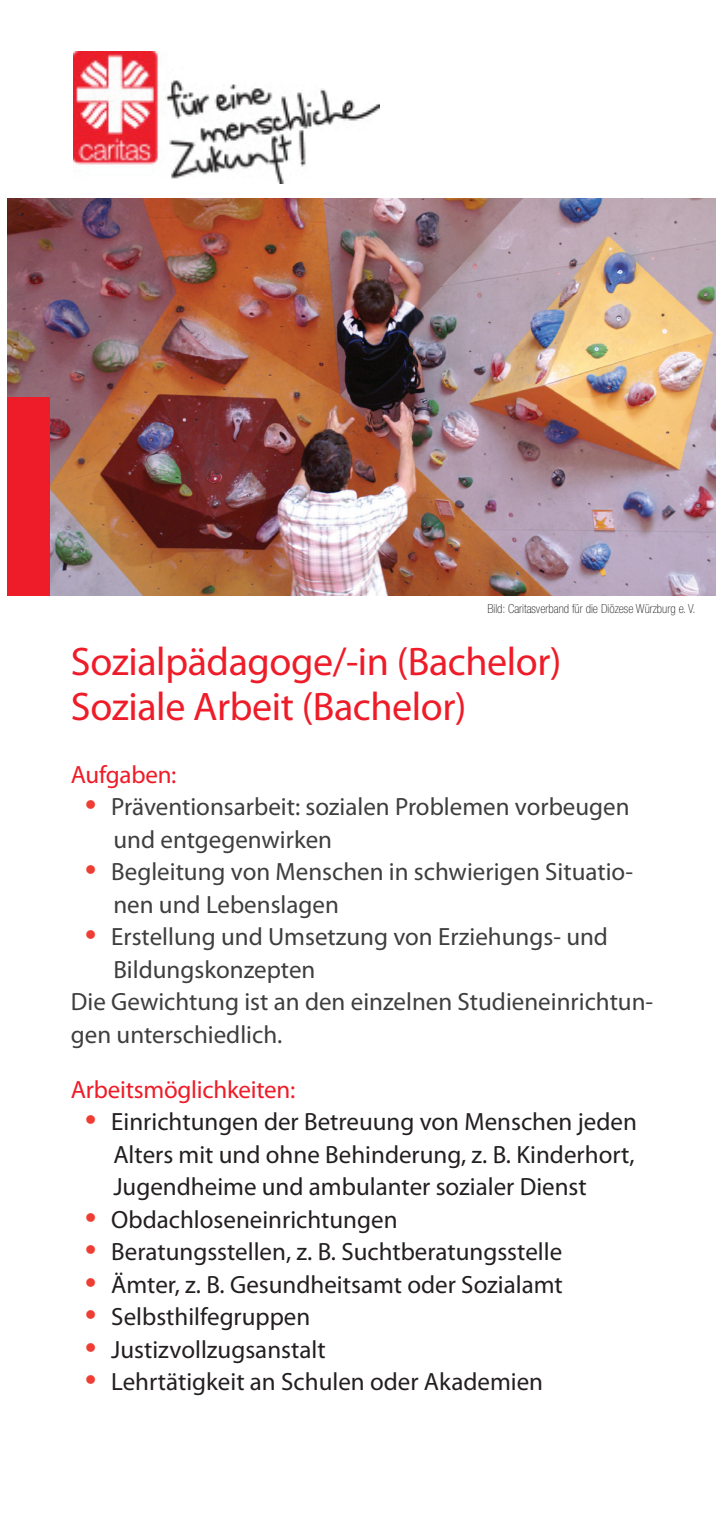
<style>
.page{position:relative;width:723px;height:1517px;background:#fff}
.page>*{position:absolute;margin:0;border:0;box-sizing:border-box;transform-origin:0 0}
.t1{font:40px/45px "Myriad Pro";letter-spacing:-.01em;color:#ee1c28}
.t2{font:25px/32.5px "Myriad Pro";color:#231f20}
.t3{font:25px "Myriad Pro";color:#3e3e3f}
.t4{font:25px "Myriad Pro";letter-spacing:-.01em;color:#ee1c28}
.t5{font:100 condensed 12.5px "Helvetica Neue LT Std";color:#231f20}
</style>
<div class="page">
<img style="left:7px;top:198px;width:709px;height:397px">
<div style="left:7px;top:397px;width:43px;height:198px;background:#ee1c28"></div>
<img style="left:74px;top:52px;width:306px;height:131px">
<p class="t5" style="left:487px;top:601px;width:209px">Bild: Caritasverband für die Diözese Würzburg e. V.</p>
<h1 class="t1" style="left:71px;top:638px;width:492px">Sozialpädagoge/-in (Bachelor)<br>Soziale Arbeit (Bachelor)</h1>
<p class="t4" style="left:71px;top:759px;width:107px">Aufgaben:</p>
<p class="t3" style="left:111px;top:791px;width:520px">Präventionsarbeit: sozialen Problemen vorbeugen</p>
<p class="t3" style="left:113px;top:824px;width:220px">und entgegenwirken</p>
<p class="t3" style="left:111px;top:856px;width:523px">Begleitung von Menschen in schwierigen Situatio-</p>
<p class="t3" style="left:113px;top:889px;width:227px">nen und Lebenslagen</p>
<p class="t3" style="left:111px;top:921px;width:498px">Erstellung und Umsetzung von Erziehungs- und</p>
<p class="t3" style="left:113px;top:954px;width:204px">Bildungskonzepten</p>
<p class="t3" style="left:71px;top:986px;width:584px">Die Gewichtung ist an den einzelnen Studieneinrichtun-</p>
<p class="t3" style="left:71px;top:1019px;width:213px">gen unterschiedlich.</p>
<p class="t4" style="left:71px;top:1074px;width:226px">Arbeitsmöglichkeiten:</p>
<p class="t2" style="left:111px;top:1105px;width:527px">Einrichtungen der Betreuung von Menschen jeden Alters mit und ohne Behinderung, z. B. Kinderhort, Jugendheime und ambulanter sozialer Dienst Obdachloseneinrichtungen<br>Beratungsstellen, z. B. Suchtberatungsstelle Ämter, z. B. Gesundheitsamt oder Sozialamt Selbsthilfegruppen<br>Justizvollzugsanstalt<br>Lehrtätigkeit an Schulen oder Akademien</p>
</div>
